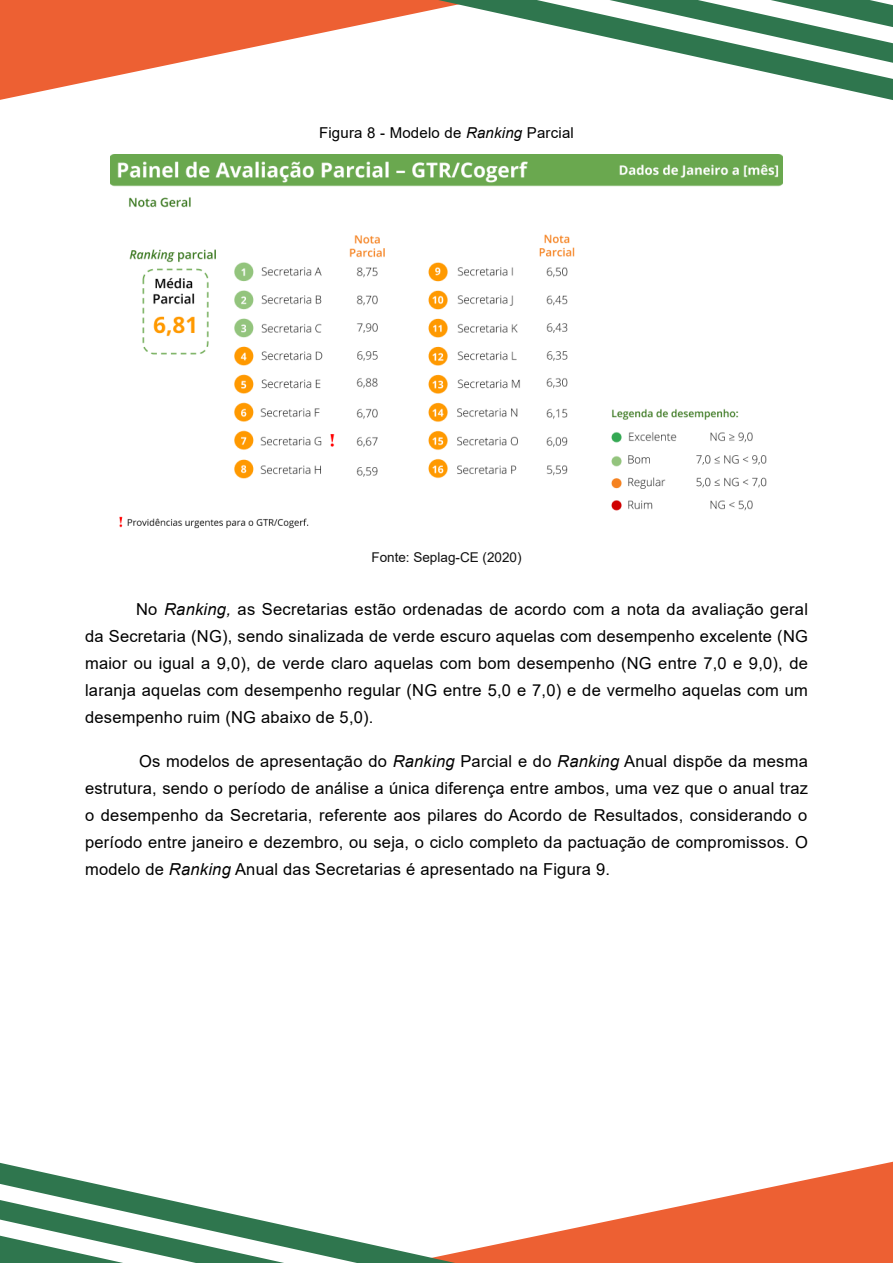
<style>
.page{position:relative;width:893px;height:1263px;background:#fff}
.page>*{position:absolute;margin:0;border:0;box-sizing:border-box;transform-origin:0 0}
.t1{font:16.5px/27px "Arial";letter-spacing:.015em;color:#000;text-align:justify}
.t2{font:15px "Arial";letter-spacing:.015em;color:#000}
.t3{font:13.5px "Arial";color:#111}
.s1{font-style:italic}
</style>
<div class="page">
<svg style="left:484px;top:1161px;width:409px;height:102px;fill:#ed6033"></svg>
<svg style="left:0;top:0;width:438px;height:100px;fill:#ed6033"></svg>
<svg style="left:438px;top:0;width:455px;height:100px"></svg>
<svg style="left:537px;top:0;width:356px;height:80px"></svg>
<svg style="left:0;top:1162px;width:484px;height:101px"></svg>
<svg style="left:0;top:1183px;width:386px;height:80px"></svg>
<img style="left:111px;top:154px;width:671px;height:375px">
<p class="t2" style="left:319px;top:123px;width:256px">Figura 8 - Modelo de <span class="s1">Ranking</span> Parcial</p>
<p class="t3" style="left:371px;top:547px;width:152px">Fonte: Seplag-CE (2020)</p>
<p class="t1" style="left:85px;top:596px;width:724px;text-indent:51px">No <span class="s1">Ranking,</span> as Secretarias estão ordenadas de acordo com a nota da avaliação geral da Secretaria (NG), sendo sinalizada de verde escuro aquelas com desempenho excelente (NG maior ou igual a 9,0), de verde claro aquelas com bom desempenho (NG entre 7,0 e 9,0), de laranja aquelas com desempenho regular (NG entre 5,0 e 7,0) e de vermelho aquelas com um desempenho ruim (NG abaixo de 5,0).</p>
<p class="t1" style="left:85px;top:748px;width:724px;text-indent:54px">Os modelos de apresentação do <span class="s1">Ranking</span> Parcial e do <span class="s1">Ranking</span> Anual dispõe da mesma estrutura, sendo o período de análise a única diferença entre ambos, uma vez que o anual traz o desempenho da Secretaria, referente aos pilares do Acordo de Resultados, considerando o período entre janeiro e dezembro, ou seja, o ciclo completo da pactuação de compromissos. O modelo de <span class="s1">Ranking</span> Anual das Secretarias é apresentado na Figura 9.</p>
</div>
